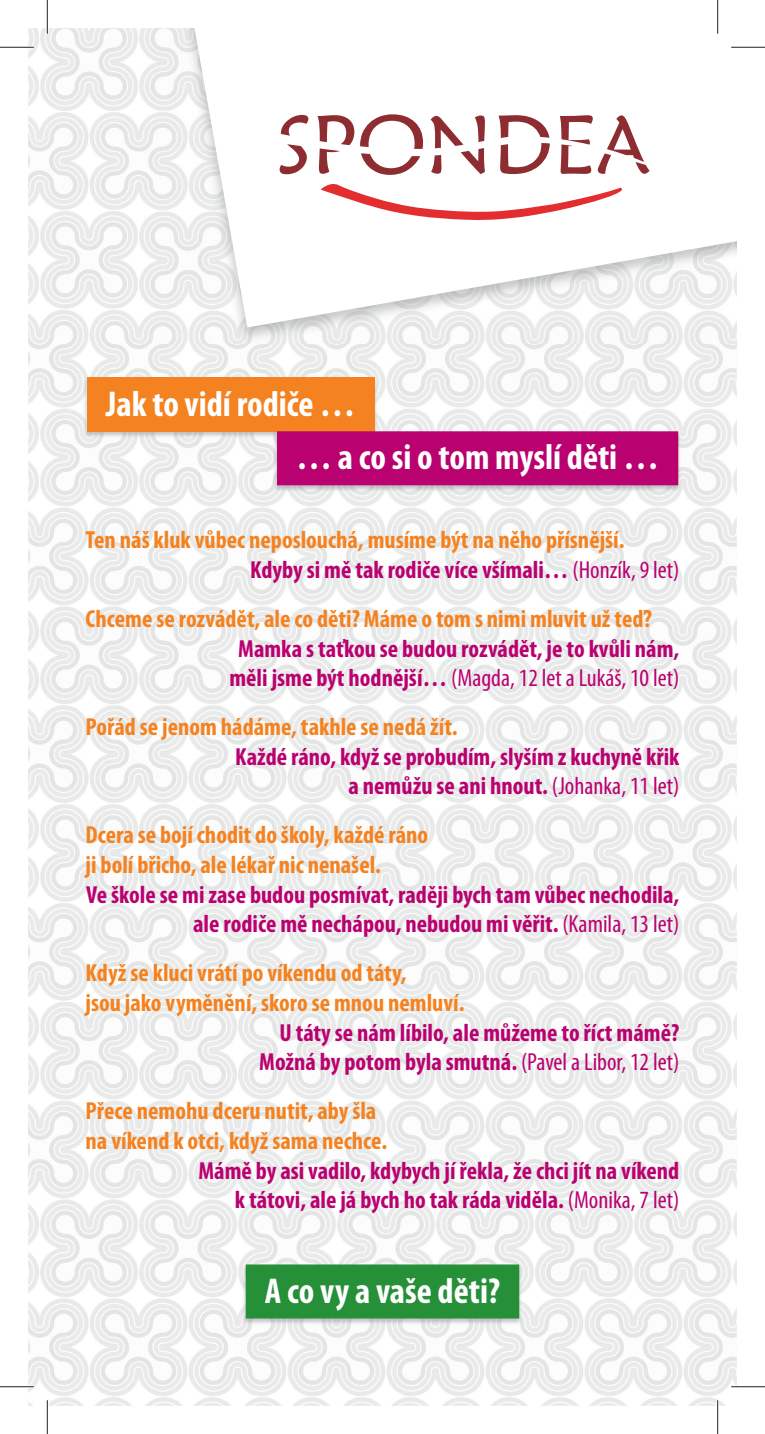
<style>
.page{position:relative;width:765px;height:1434px;background:#fff}
.page>*{position:absolute;margin:0;border:0;box-sizing:border-box;transform-origin:0 0}
.t1{font:700 condensed 36px "Myriad Pro";color:#fff}
.t2{font:700 condensed 24.75px/29.7px "Myriad Pro";color:#ba0170;text-align:right}
.t3{font:700 condensed 24.75px/29.7px "Myriad Pro";color:#f58220}
.s1{color:#ba0170}
.s2{font-weight:400;color:#ba0170}
.s3{font-weight:400}
</style>
<div class="page">
<img style="left:28px;top:28px;width:708px;height:1378px">
<img style="left:83px;top:377px;width:294px;height:61px">
<div style="left:87px;top:377px;width:287px;height:54px;background:#f58220"></div>
<img style="left:241px;top:1264px;width:281px;height:61px">
<div style="left:245px;top:1264px;width:274px;height:54px;background:#269039"></div>
<img style="left:273px;top:431px;width:407px;height:61px">
<img style="left:273px;top:432px;width:4px;height:6px">
<div style="left:277px;top:431px;width:401px;height:54px;background:#ba0170"></div>
<img style="left:140px;top:28px;width:596px;height:316px">
<svg style="left:152px;top:28px;width:584px;height:299px"></svg>
<svg style="left:320px;top:181px;width:310px;height:39px"></svg>
<svg style="left:279px;top:114px;width:370px;height:61px"></svg>
<hr style="left:0;top:46px;width:34px;height:3px;background:#fff">
<hr style="left:730px;top:46px;width:34px;height:3px;background:#fff">
<hr style="left:0;top:1385px;width:34px;height:3px;background:#fff">
<hr style="left:730px;top:1385px;width:34px;height:3px;background:#fff">
<hr style="left:46px;top:0;width:3px;height:34px;background:#fff">
<hr style="left:46px;top:1400px;width:3px;height:34px;background:#fff">
<hr style="left:716px;top:0;width:2px;height:34px;background:#fff">
<hr style="left:716px;top:1400px;width:2px;height:34px;background:#fff">
<hr style="left:0;top:47px;width:34px;height:1px;background:#231f20">
<hr style="left:730px;top:47px;width:34px;height:1px;background:#231f20">
<hr style="left:0;top:1386px;width:34px;height:1px;background:#231f20">
<hr style="left:730px;top:1386px;width:34px;height:1px;background:#231f20">
<hr style="left:47px;top:0;width:1px;height:34px;background:#231f20">
<hr style="left:47px;top:1400px;width:1px;height:34px;background:#231f20">
<hr style="left:717px;top:0;width:1px;height:34px;background:#231f20">
<hr style="left:717px;top:1400px;width:1px;height:34px;background:#231f20">
<h1 class="t1" style="left:106px;top:391px;width:251px">Jak to vidí rodiče …</h1>
<h1 class="t1" style="left:296px;top:445px;width:364px">… a co si o tom myslí děti …</h1>
<p class="t3" style="left:250px;top:527px;width:430px;text-indent:-164px">Ten náš kluk vůbec neposlouchá, musíme být na něho přísnější.<br><span class="s1">Kdyby si mě tak rodiče více všímali…</span> <span class="s2">(Honzík, 9 let)</span></p>
<p class="t3" style="left:86px;top:606px;width:567px">Chceme se rozvádět, ale co děti? Máme o tom s nimi mluvit už teď?</p>
<p class="t2" style="left:229px;top:636px;width:451px;text-align:center">Mamka s taťkou se budou rozvádět, je to kvůli nám, měli jsme být hodnější… <span class="s3">(Magda, 12 let a Lukáš, 10 let)</span></p>
<p class="t3" style="left:86px;top:714px;width:373px">Pořád se jenom hádáme, takhle se nedá žít.</p>
<p class="t2" style="left:235px;top:744px;width:445px">Každé ráno, když se probudím, slyším z kuchyně křik a nemůžu se ani hnout. <span class="s3">(Johanka, 11 let)</span></p>
<p class="t3" style="left:86px;top:822px;width:344px">Dcera se bojí chodit do školy, každé ráno ji bolí břicho, ale lékař nic nenašel.</p>
<p class="t2" style="left:86px;top:882px;width:594px">Ve škole se mi zase budou posmívat, raději bych tam vůbec nechodila, ale rodiče mě nechápou, nebudou mi věřit. <span class="s3">(Kamila, 13 let)</span></p>
<p class="t3" style="left:86px;top:960px;width:380px">Když se kluci vrátí po víkendu od táty,<br>jsou jako vyměnění, skoro se mnou nemluví.</p>
<p class="t2" style="left:259px;top:1020px;width:421px">U táty se nám líbilo, ale můžeme to říct mámě?<br>Možná by potom byla smutná. <span class="s3">(Pavel a Libor, 12 let)</span></p>
<p class="t3" style="left:86px;top:1098px;width:303px">Přece nemohu dceru nutit, aby šla na víkend k otci, když sama nechce.</p>
<p class="t2" style="left:198px;top:1158px;width:482px">Mámě by asi vadilo, kdybych jí řekla, že chci jít na víkend k tátovi, ale já bych ho tak ráda viděla. <span class="s3">(Monika, 7 let)</span></p>
<h1 class="t1" style="left:265px;top:1278px;width:236px">A co vy a vaše děti?</h1>
</div>
